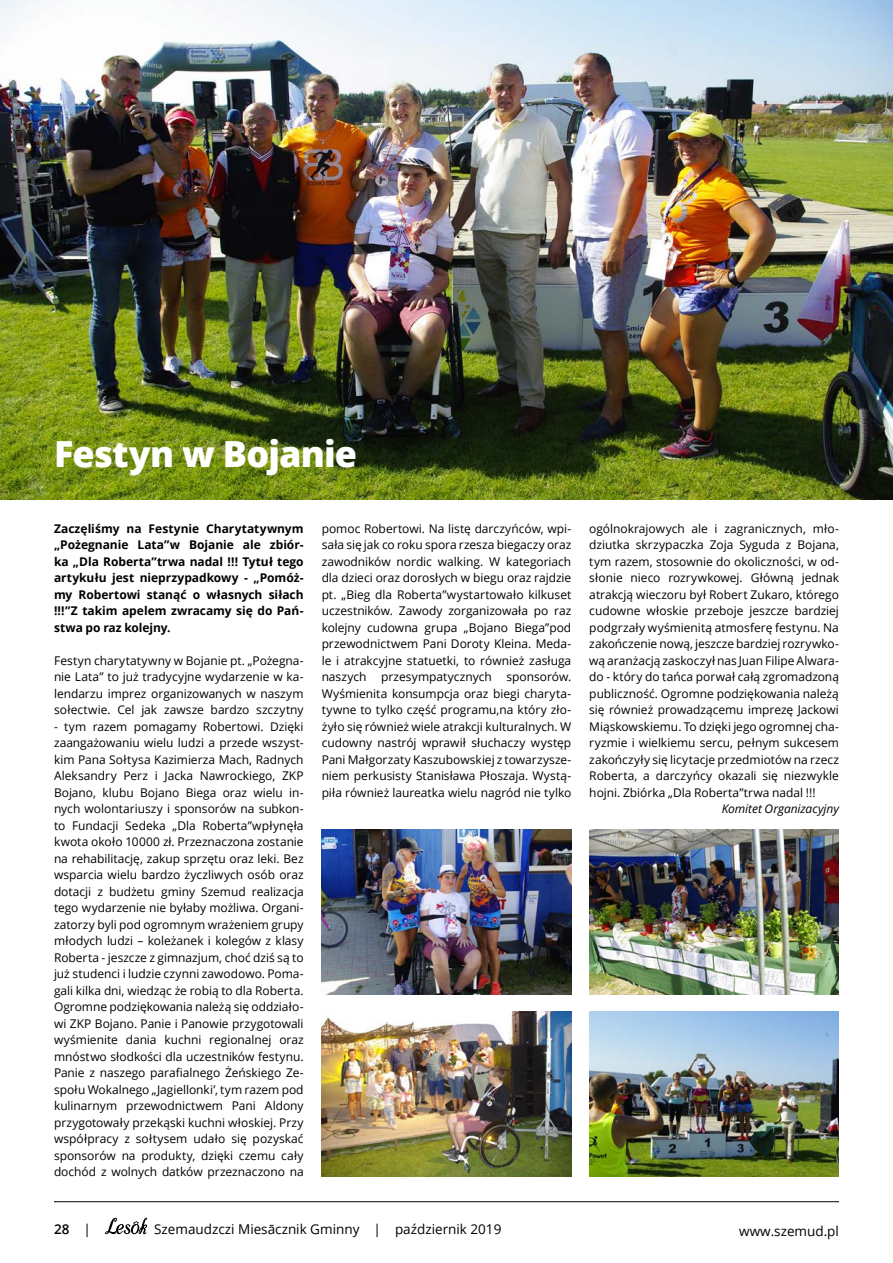
<style>
.page{position:relative;width:893px;height:1263px;background:#fff}
.page>*{position:absolute;margin:0;border:0;box-sizing:border-box;transform-origin:0 0}
.t1{font:800 36px "Open Sans";letter-spacing:-.025em;color:#fff}
.t2{font:13.5px "Open Sans";color:#000}
.t3{font:600 13.5px "Open Sans";color:#000}
.t4{font:12px/16.5px "Open Sans";color:#000;text-align:justify}
.t5{font:700 12px/16.5px "Open Sans";color:#000;text-align:justify}
.t6{font:italic 12px "Open Sans";letter-spacing:-.005em;color:#000}
.s1{font-weight:400}
</style>
<div class="page">
<img style="left:0;top:0;width:893px;height:500px">
<img style="left:322px;top:830px;width:249px;height:165px">
<img style="left:322px;top:1011px;width:249px;height:165px">
<img style="left:589px;top:830px;width:250px;height:165px">
<img style="left:589px;top:1011px;width:250px;height:165px">
<svg style="left:105px;top:1218px;width:43px;height:16px"></svg>
<hr style="left:54px;top:1201px;width:785px;height:1px;background:#000">
<h1 class="t1" style="left:54px;top:426px;width:305px">Festyn w Bojanie</h1>
<p class="t5" style="left:54px;top:520px;width:251px">Zaczęliśmy na Festynie Charytatywnym „Pożegnanie Lata”w Bojanie ale zbiór&shy;ka „Dla Roberta”trwa nadal !!! Tytuł tego artykułu jest nieprzypadkowy - „Pomóż&shy;my Robertowi stanąć o własnych siłach !!!”Z takim apelem zwracamy się do Pań&shy;stwa po raz kolejny.</p>
<p class="t4" style="left:54px;top:652px;width:251px">Festyn charytatywny w Bojanie pt. „Pożegna&shy;nie Lata” to już tradycyjne wydarzenie w ka&shy;lendarzu imprez organizowanych w naszym sołectwie. Cel jak zawsze bardzo szczytny</p>
<p class="t4" style="left:54px;top:718px;width:251px">- tym razem pomagamy Robertowi. Dzięki zaangażowaniu wielu ludzi a przede wszyst&shy;kim Pana Sołtysa Kazimierza Mach, Radnych Aleksandry Perz i Jacka Nawrockiego, ZKP Bojano, klubu Bojano Biega oraz wielu in&shy;nych wolontariuszy i sponsorów na subkon&shy;to Fundacji Sedeka „Dla Roberta”wpłynęła kwota około 10000 zł. Przeznaczona zostanie na rehabilitację, zakup sprzętu oraz leki. Bez wsparcia wielu bardzo życzliwych osób oraz dotacji z budżetu gminy Szemud realizacja tego wydarzenie nie byłaby możliwa. Organi&shy;zatorzy byli pod ogromnym wrażeniem grupy młodych ludzi – koleżanek i kolegów z klasy Roberta - jeszcze z gimnazjum, choć dziś są to już studenci i ludzie czynni zawodowo. Poma&shy;gali kilka dni, wiedząc że robią to dla Roberta.<br>Ogromne podziękowania należą się oddziało&shy;wi ZKP Bojano. Panie i Panowie przygotowali wyśmienite dania kuchni regionalnej oraz mnóstwo słodkości dla uczestników festynu.<br>Panie z naszego parafialnego Żeńskiego Ze&shy;społu Wokalnego „Jagiellonki’, tym razem pod kulinarnym przewodnictwem Pani Aldony przygotowały przekąski kuchni włoskiej. Przy współpracy z sołtysem udało się pozyskać sponsorów na produkty, dzięki czemu cały dochód z wolnych datków przeznaczono na</p>
<p class="t4" style="left:322px;top:520px;width:251px">pomoc Robertowi. Na listę darczyńców, wpi&shy;sała się jak co roku spora rzesza biegaczy oraz zawodników nordic walking. W kategoriach dla dzieci oraz dorosłych w biegu oraz rajdzie pt. „Bieg dla Roberta”wystartowało kilkuset uczestników. Zawody zorganizowała po raz kolejny cudowna grupa „Bojano Biega”pod przewodnictwem Pani Doroty Kleina. Meda&shy;le i atrakcyjne statuetki, to również zasługa naszych przesympatycznych sponsorów.<br>Wyśmienita konsumpcja oraz biegi charyta&shy;tywne to tylko część programu,na który zło&shy;żyło się również wiele atrakcji kulturalnych. W cudowny nastrój wprawił słuchaczy występ Pani Małgorzaty Kaszubowskiej z towarzysze&shy;niem perkusisty Stanisława Płoszaja. Wystą&shy;piła również laureatka wielu nagród nie tylko</p>
<p class="t4" style="left:589px;top:520px;width:251px">ogólnokrajowych ale i zagranicznych, mło&shy;dziutka skrzypaczka Zoja Syguda z Bojana, tym razem, stosownie do okoliczności, w od&shy;słonie nieco rozrywkowej. Główną jednak atrakcją wieczoru był Robert Zukaro, którego cudowne włoskie przeboje jeszcze bardziej podgrzały wyśmienitą atmosferę festynu. Na zakończenie nową, jeszcze bardziej rozrywko&shy;wą aranżacją zaskoczył nas Juan Filipe Alwara&shy;do - który do tańca porwał całą zgromadzoną publiczność. Ogromne podziękowania należą się również prowadzącemu imprezę Jackowi Miąskowskiemu. To dzięki jego ogromnej cha&shy;ryzmie i wielkiemu sercu, pełnym sukcesem zakończyły się licytacje przedmiotów na rzecz Roberta, a darczyńcy okazali się niezwykle hojni. Zbiórka „Dla Roberta”trwa nadal !!!</p>
<p class="t6" style="left:722px;top:800px;width:119px">Komitet Organizacyjny</p>
<p class="t3" style="left:54px;top:1220px;width:38px">28 <span class="s1">|</span></p>
<p class="t2" style="left:154px;top:1220px;width:349px">Szemaudzczi Miesācznik Gminny | październik 2019</p>
<p class="t2" style="left:739px;top:1222px;width:101px">www.szemud.pl</p>
</div>
